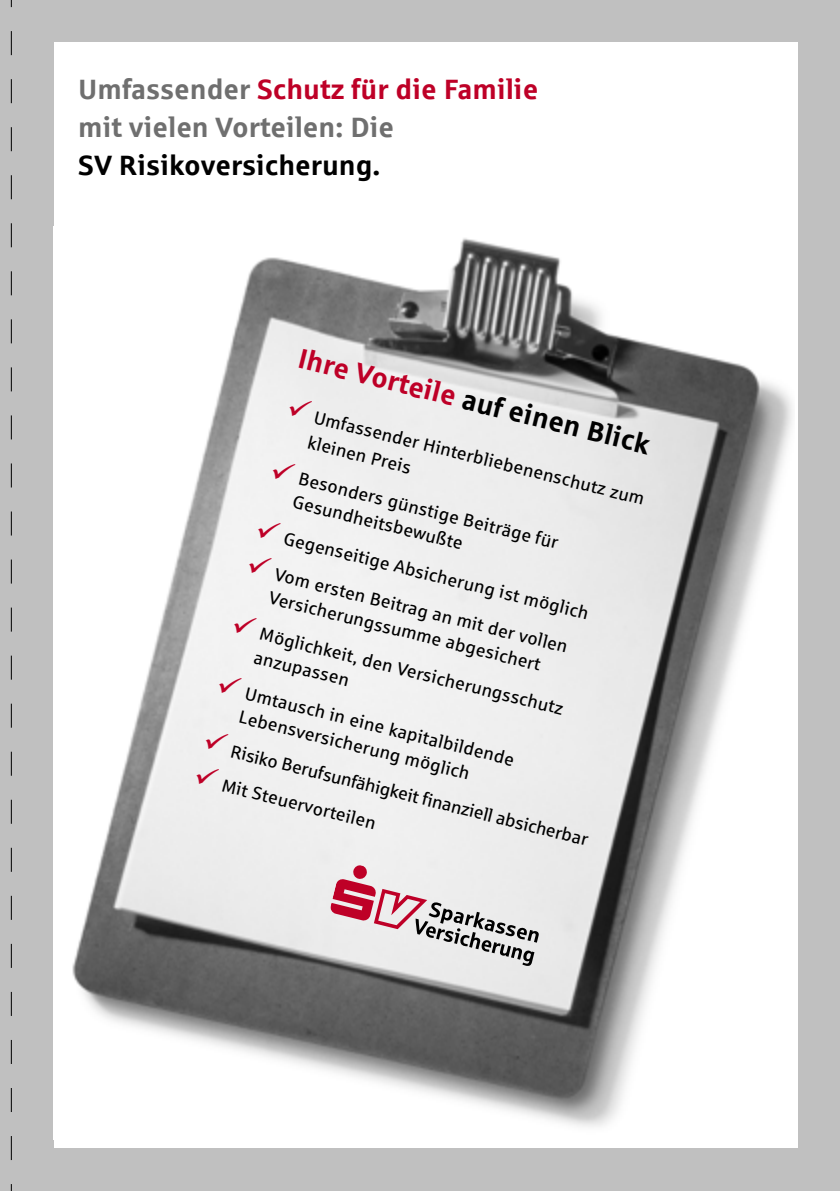
<style>
.page{position:relative;width:840px;height:1191px;background:#fff}
.page>*{position:absolute;margin:0;border:0;box-sizing:border-box;transform-origin:0 0}
.t1{font:700 28px/38px "Sparkasse Rg";color:#6f6f6f}
.t2{font:700 28px "Sparkasse Rg";color:#000}
.t3{font:18px/24px "Sparkasse Rg";color:#000}
.s1{color:#be0027}
.s2{color:#000}
</style>
<div class="page">
<svg style="left:839px;top:0;width:1px;height:1191px"></svg>
<div style="left:0;top:0;width:839px;height:1191px;background:#c0c0c0"></div>
<div style="left:54px;top:43px;width:743px;height:1105px;background:#fff"></div>
<svg style="left:11px;top:0;width:1px;height:1191px"></svg>
<img style="left:72px;top:238px;width:721px;height:889px">
<svg style="left:329px;top:864px;width:210px;height:103px;background:#d7c7ca"></svg>
<svg style="left:287px;top:396px;width:25px;height:24px"></svg>
<svg style="left:247px;top:552px;width:25px;height:24px"></svg>
<svg style="left:232px;top:613px;width:25px;height:24px"></svg>
<svg style="left:256px;top:517px;width:25px;height:24px"></svg>
<svg style="left:217px;top:673px;width:25px;height:24px"></svg>
<svg style="left:271px;top:459px;width:24px;height:24px"></svg>
<svg style="left:204px;top:729px;width:25px;height:24px"></svg>
<svg style="left:195px;top:764px;width:24px;height:24px"></svg>
<p class="t1" style="left:78px;top:69px;width:461px">Umfassender <span class="s1">Schutz für die Familie </span>mit vielen Vorteilen: Die<br><span class="s2">SV Risikoversicherung.</span></p>
<p class="t2" style="left:303px;top:340px;width:363px;rotate:14deg"><span class="s1">Ihre Vorteile</span> auf einen Blick</p>
<p class="t3" style="left:317px;top:403px;width:341px;line-height:26px;rotate:14deg">Umfassender Hinterbliebenenschutz zum kleinen Preis</p>
<p class="t3" style="left:302px;top:466px;width:268px;rotate:14deg">Besonders günstige Beiträge für<br>Gesundheitsbewußte</p>
<p class="t3" style="left:287px;top:525px;width:315px;rotate:14deg">Gegenseitige Absicherung ist möglich</p>
<p class="t3" style="left:278px;top:562px;width:303px;rotate:14deg">Vom ersten Beitrag an mit der vollen<br>Versicherungssumme abgesichert</p>
<p class="t3" style="left:263px;top:621px;width:314px;rotate:14deg">Möglichkeit, den Versicherungsschutz anzupassen</p>
<p class="t3" style="left:248px;top:681px;width:278px;rotate:14deg">Umtausch in eine kapitalbildende<br>Lebensversicherung möglich</p>
<p class="t3" style="left:234px;top:738px;width:369px;rotate:14deg">Risiko Berufsunfähigkeit finanziell absicherbar</p>
<p class="t3" style="left:225px;top:772px;width:159px;rotate:14deg">Mit Steuervorteilen</p>
</div>
